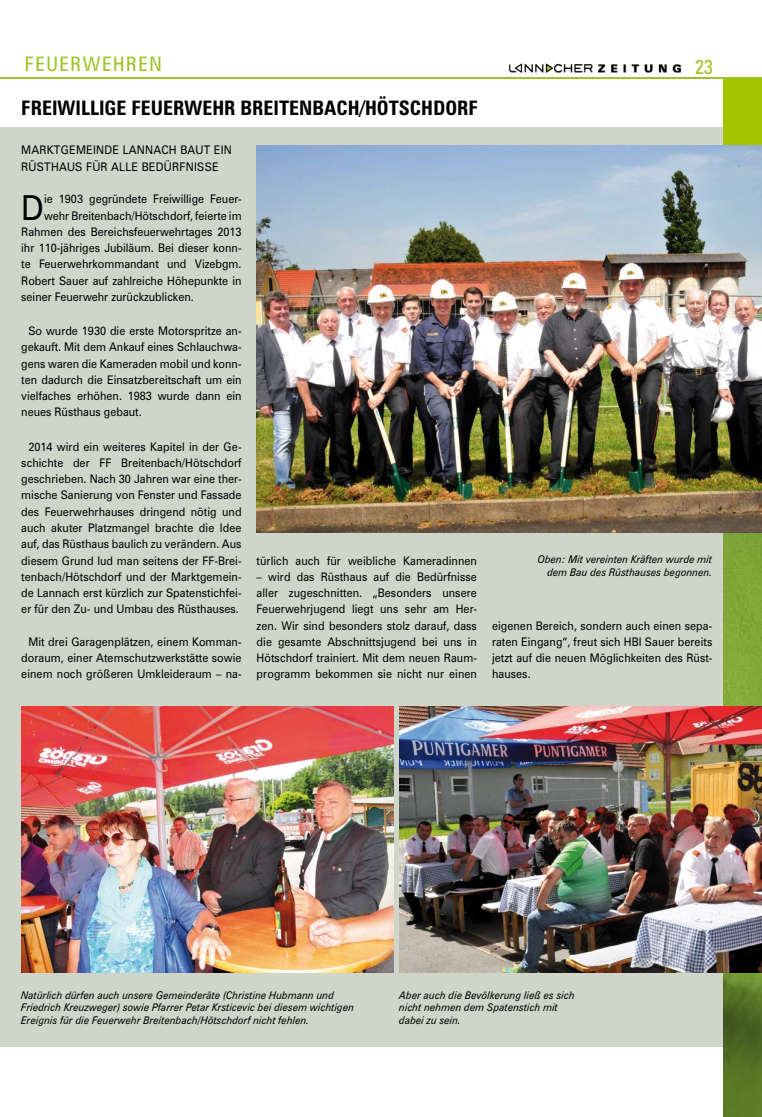
<style>
.page{position:relative;width:762px;height:1117px;background:#fff}
.page>*{position:absolute;margin:0;border:0;box-sizing:border-box;transform-origin:0 0}
.t1{font:34.5px "Zurich BT";color:#000;scale:.92 1}
.t2{font:700 condensed 20px "Zurich BT";color:#000}
.t3{font:condensed 20px "Zurich BT";letter-spacing:.08em;color:#9fc226}
.t4{font:11.88px/16.2px "Zurich BT";letter-spacing:.005em;color:#000;text-align:justify;scale:.92 1}
.t5{font:11.88px/16.2px "Zurich BT";letter-spacing:.025em;color:#000;scale:.92 1}
.t6{font:italic 10.62px/12.5px "Zurich BT";color:#000;scale:.92 1}
</style>
<div class="page">
<div style="left:0;top:128px;width:728px;height:918px;background:#d0d5c9"></div>
<img style="left:723px;top:79px;width:39px;height:1037px">
<img style="left:508px;top:63px;width:173px;height:10px">
<hr style="left:0;top:78px;width:762px;height:1px;background:#9fc226">
<img style="left:257px;top:145px;width:505px;height:387px">
<img style="left:399px;top:706px;width:363px;height:266px">
<img style="left:21px;top:706px;width:372px;height:266px">
<h2 class="t3" style="left:25px;top:56px;width:138px">FEUERWEHREN</h2>
<h2 class="t3" style="left:695px;top:60px;width:20px">23</h2>
<h2 class="t2" style="left:21px;top:100px;width:458px">FREIWILLIGE FEUERWEHR BREITENBACH/HÖTSCHDORF</h2>
<p class="t5" style="left:21px;top:143px;width:230px">MARKTGEMEINDE LANNACH BAUT EIN<br>RÜSTHAUS FÜR ALLE BEDÜRFNISSE</p>
<h1 class="t1" style="left:21px;top:194px;width:26px">D</h1>
<p class="t4" style="left:44px;top:192px;width:216px">ie 1903 gegründete Freiwillige Feuer-</p>
<p class="t4" style="left:44px;top:208px;width:216px">wehr Breitenbach/Hötschdorf, feierte im</p>
<p class="t4" style="left:21px;top:225px;width:241px">Rahmen des Bereichsfeuerwehrtages 2013</p>
<p class="t4" style="left:21px;top:241px;width:241px">ihr 110-jähriges Jubiläum. Bei dieser konn-</p>
<p class="t4" style="left:21px;top:257px;width:241px">te Feuerwehrkommandant und Vizebgm.</p>
<p class="t4" style="left:21px;top:273px;width:241px">Robert Sauer auf zahlreiche Höhepunkte in</p>
<p class="t4" style="left:21px;top:290px;width:189px">seiner Feuerwehr zurückzublicken.</p>
<p class="t4" style="left:21px;top:324px;width:241px;text-indent:7px">So wurde 1930 die erste Motorspritze an&shy;gekauft. Mit dem Ankauf eines Schlauchwa&shy;gens waren die Kameraden mobil und konn&shy;ten dadurch die Einsatzbereitschaft um ein vielfaches erhöhen. 1983 wurde dann ein neues Rüsthaus gebaut.</p>
<p class="t4" style="left:21px;top:439px;width:241px;text-align:center">2014 wird ein weiteres Kapitel in der Ge&shy;schichte der FF Breitenbach/Hötschdorf geschrieben. Nach 30 Jahren war eine ther&shy;mische Sanierung von Fenster und Fassade des Feuerwehrhauses dringend nötig und auch akuter Platzmangel brachte die Idee auf, das Rüsthaus baulich zu verändern. Aus diesem Grund lud man seitens der FF-Brei&shy;tenbach/Hötschdorf und der Marktgemein&shy;de Lannach erst kürzlich zur Spatenstichfei&shy;er für den Zu- und Umbau des Rüsthauses.</p>
<p class="t4" style="left:21px;top:634px;width:241px;text-align:center">Mit drei Garagenplätzen, einem Komman&shy;doraum, einer Atemschutzwerkstätte sowie einem noch größeren Umkleideraum – na-</p>
<p class="t4" style="left:257px;top:553px;width:241px">türlich auch für weibliche Kameradinnen</p>
<p class="t4" style="left:257px;top:569px;width:241px">– wird das Rüsthaus auf die Bedürfnisse aller zugeschnitten. „Besonders unsere Feuerwehrjugend liegt uns sehr am Her&shy;zen. Wir sind besonders stolz darauf, dass die gesamte Abschnittsjugend bei uns in Hötschdorf trainiert. Mit dem neuen Raum&shy;programm bekommen sie nicht nur einen</p>
<p class="t6" style="left:538px;top:554px;width:191px;text-align:right">Oben: Mit vereinten Kräften wurde mit dem Bau des Rüsthauses begonnen.</p>
<p class="t4" style="left:492px;top:618px;width:241px">eigenen Bereich, sondern auch einen sepa&shy;raten Eingang“, freut sich HBI Sauer bereits jetzt auf die neuen Möglichkeiten des Rüst&shy;hauses.</p>
<p class="t6" style="left:21px;top:989px;width:363px">Natürlich dürfen auch unsere Gemeinderäte (Christine Hubmann und<br>Friedrich Kreuzweger) sowie Pfarrer Petar Krsticevic bei diesem wichtigen<br>Ereignis für die Feuerwehr Breitenbach/Hötschdorf nicht fehlen.</p>
<p class="t6" style="left:399px;top:989px;width:192px">Aber auch die Bevölkerung ließ es sich nicht nehmen dem Spatenstich mit dabei zu sein.</p>
</div>
